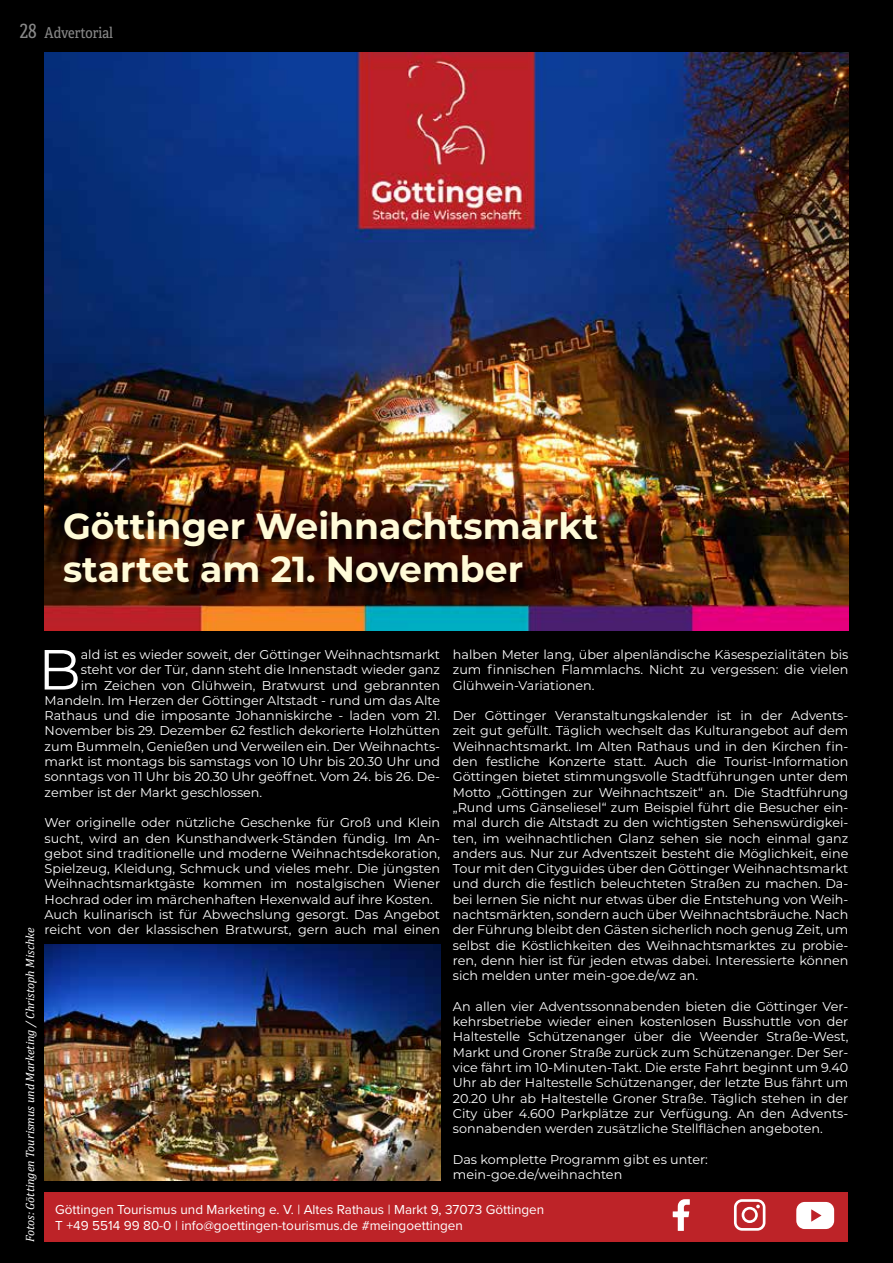
<style>
.page{position:relative;width:893px;height:1263px;background:#000}
.page>*{position:absolute;margin:0;border:0;box-sizing:border-box;transform-origin:0 0}
.t1{font:56.4px "Montserrat";color:#fff}
.t2{font:700 36.15px/43.3px "Montserrat";color:#fffbd8}
.t3{font:15px "Adelle Condensed";color:#878787}
.t4{font:13.5px/16.2px "Proxima Nova";color:#fff}
.t5{font:12.75px/15.3px "Montserrat";color:#fff;text-align:justify}
.t6{font:italic 12px "Cambria";color:#fff}
.s1{font-size:19.5px}
</style>
<div class="page">
<img style="left:45px;top:53px;width:803px;height:578px">
<div style="left:66px;top:512px;width:543px;height:83px;background:#000;opacity:.75"></div>
<img style="left:45px;top:944px;width:395px;height:236px">
<div style="left:45px;top:1193px;width:803px;height:49px;background:#bd2328"></div>
<svg style="left:796px;top:1202px;width:38px;height:27px"></svg>
<svg style="left:673px;top:1199px;width:17px;height:32px"></svg>
<svg style="left:734px;top:1199px;width:31px;height:32px"></svg>
<p class="t3" style="left:20px;top:22px;width:95px"><span class="s1">28</span> Advertorial</p>
<h2 class="t2" style="left:63px;top:503px;width:536px">Göttinger Weihnachtsmarkt startet am 21. November</h2>
<h1 class="t1" style="left:38px;top:631px;width:44px">B</h1>
<p class="t5" style="left:81px;top:646px;width:361px">ald ist es wieder soweit, der Göttinger Weihnachtsmarkt</p>
<p class="t5" style="left:453px;top:646px;width:397px">halben Meter lang, über alpenländische Käsespezialitäten bis zum finnischen Flammlachs. Nicht zu vergessen: die vielen Glühwein-Variationen.</p>
<p class="t5" style="left:453px;top:707px;width:397px">Der Göttinger Veranstaltungskalender ist in der Advents&shy;zeit gut gefüllt. Täglich wechselt das Kulturangebot auf dem Weihnachtsmarkt. Im Alten Rathaus und in den Kirchen fin&shy;den festliche Konzerte statt. Auch die Tourist-Information Göttingen bietet stimmungsvolle Stadtführungen unter dem Motto „Göttingen zur Weihnachtszeit“ an. Die Stadtführung „Rund ums Gänseliesel“ zum Beispiel führt die Besucher ein&shy;mal durch die Altstadt zu den wichtigsten Sehenswürdigkei&shy;ten, im weihnachtlichen Glanz sehen sie noch einmal ganz anders aus. Nur zur Adventszeit besteht die Möglichkeit, eine Tour mit den Cityguides über den Göttinger Weihnachtsmarkt und durch die festlich beleuchteten Straßen zu machen. Da&shy;bei lernen Sie nicht nur etwas über die Entstehung von Weih&shy;nachtsmärkten, sondern auch über Weihnachtsbräuche. Nach der Führung bleibt den Gästen sicherlich noch genug Zeit, um selbst die Köstlichkeiten des Weihnachtsmarktes zu probie&shy;ren, denn hier ist für jeden etwas dabei. Interessierte können sich melden unter mein-goe.de/wz an.</p>
<p class="t5" style="left:453px;top:998px;width:397px">An allen vier Adventssonnabenden bieten die Göttinger Ver&shy;kehrsbetriebe wieder einen kostenlosen Busshuttle von der Haltestelle Schützenanger über die Weender Straße-West, Markt und Groner Straße zurück zum Schützenanger. Der Ser&shy;vice fährt im 10-Minuten-Takt. Die erste Fahrt beginnt um 9.40<br>Uhr ab der Haltestelle Schützenanger, der letzte Bus fährt um 20.20 Uhr ab Haltestelle Groner Straße. Täglich stehen in der City über 4.600 Parkplätze zur Verfügung. An den Advents&shy;sonnabenden werden zusätzliche Stellflächen angeboten.</p>
<p class="t5" style="left:453px;top:1151px;width:257px">Das komplette Programm gibt es unter: mein-goe.de/weihnachten</p>
<p class="t4" style="left:55px;top:1201px;width:491px">Göttingen Tourismus und Marketing e. V. | Altes Rathaus | Markt 9, 37073 Göttingen<br>T +49 5514 99 80-0 | info@goettingen-tourismus.de #meingoettingen</p>
<p class="t5" style="left:81px;top:662px;width:361px">steht vor der Tür, dann steht die Innenstadt wieder ganz</p>
<p class="t5" style="left:81px;top:677px;width:361px">im Zeichen von Glühwein, Bratwurst und gebrannten</p>
<p class="t5" style="left:45px;top:692px;width:397px">Mandeln. Im Herzen der Göttinger Altstadt - rund um das Alte</p>
<p class="t5" style="left:45px;top:707px;width:397px">Rathaus und die imposante Johanniskirche - laden vom 21.</p>
<p class="t5" style="left:45px;top:723px;width:397px">November bis 29. Dezember 62 festlich dekorierte Holzhütten</p>
<p class="t5" style="left:45px;top:738px;width:397px">zum Bummeln, Genießen und Verweilen ein. Der Weihnachts-</p>
<p class="t5" style="left:45px;top:753px;width:397px">markt ist montags bis samstags von 10 Uhr bis 20.30 Uhr und</p>
<p class="t5" style="left:45px;top:769px;width:397px">sonntags von 11 Uhr bis 20.30 Uhr geöffnet. Vom 24. bis 26. De-</p>
<p class="t5" style="left:45px;top:784px;width:219px">zember ist der Markt geschlossen.</p>
<p class="t5" style="left:45px;top:815px;width:397px;text-align:left">Wer originelle oder nützliche Geschenke für Groß und Klein sucht, wird an den Kunsthandwerk-Ständen fündig. Im An&shy;gebot sind traditionelle und moderne Weihnachtsdekoration, Spielzeug, Kleidung, Schmuck und vieles mehr. Die jüngsten Weihnachtsmarktgäste kommen im nostalgischen Wiener Hochrad oder im märchenhaften Hexenwald auf ihre Kosten.<br>Auch kulinarisch ist für Abwechslung gesorgt. Das Angebot reicht von der klassischen Bratwurst, gern auch mal einen</p>
<p class="t6" style="left:22px;top:1242px;width:316px;rotate:-90deg">Fotos: Göttingen Tourismus und Marketing / Christoph Mischke</p>
</div>
